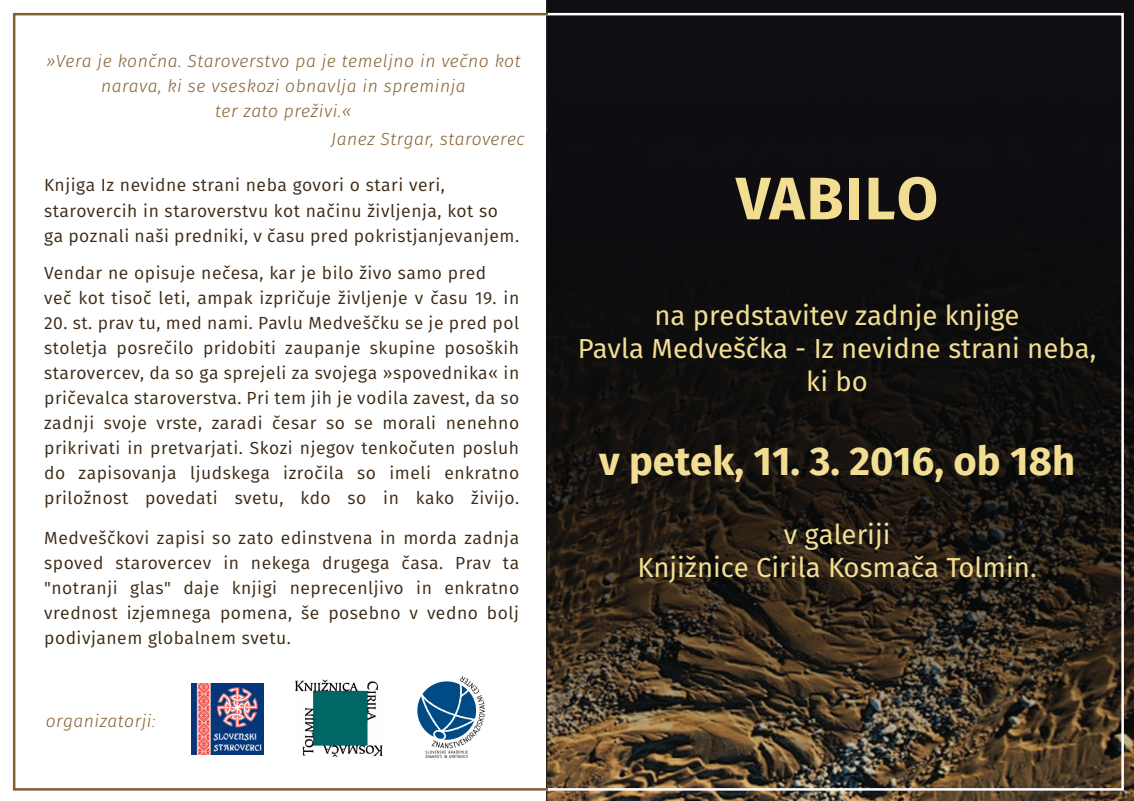
<style>
.page{position:relative;width:1134px;height:801px;background:#fff}
.page>*{position:absolute;margin:0;border:0;box-sizing:border-box;transform-origin:0 0}
.t1{font:700 60px "Fira Sans";letter-spacing:.03em;color:#f2de93}
.t2{font:700 40px "Fira Sans";color:#f2de93}
.t3{font:27.5px/33px "Fira Sans";color:#f2de93;text-align:center}
.t4{font:17.5px/25px "Fira Sans";letter-spacing:.03em;color:#3c2915}
.t5{font:italic 300 17.5px/25px "Fira Sans";letter-spacing:.03em;color:#845f31;text-align:center}
.s1{font-weight:200}
</style>
<div class="page">
<img style="left:546px;top:0;width:588px;height:801px">
<svg style="left:13px;top:13px;width:534px;height:777px"></svg>
<p class="t5" style="left:46px;top:49px;width:476px">»Vera je končna. Staroverstvo pa je temeljno in večno kot narava, ki se vseskozi obnavlja in spreminja<br>ter zato preživi.«</p>
<p class="t5" style="left:331px;top:126px;width:195px">Janez Strgar, staroverec</p>
<p class="t4" style="left:44px;top:172px;width:476px">Knjiga Iz nevidne strani neba govori o stari veri, starovercih in staroverstvu kot načinu življenja, kot so ga poznali naši predniki, v času pred pokristjanjevanjem.</p>
<p class="t4" style="left:44px;top:260px;width:477px">Vendar ne opisuje nečesa, kar je bilo živo samo pred<br>več kot tisoč leti, ampak izpričuje življenje v času 19. in</p>
<p class="t4" style="left:44px;top:310px;width:477px;text-align:justify">20. st. prav tu, med nami. Pavlu Medveščku se je pred pol stoletja posrečilo pridobiti zaupanje skupine posoških starovercev, da so ga sprejeli za svojega »spovednika« in pričevalca staroverstva. Pri tem jih je vodila zavest, da so zadnji svoje vrste, zaradi česar so se morali nenehno prikrivati in pretvarjati. Skozi njegov tenkočuten posluh do zapisovanja ljudskega izročila so imeli enkratno priložnost povedati svetu, kdo so in kako živijo.</p>
<p class="t4" style="left:44px;top:525px;width:477px;text-align:justify">Medveščkovi zapisi so zato edinstvena in morda zadnja spoved starovercev in nekega drugega časa. Prav ta "notranji glas" daje knjigi neprecenljivo in enkratno vrednost izjemnega pomena, še posebno v vedno bolj podivjanem globalnem svetu.</p>
<p class="t5" style="left:46px;top:709px;width:111px">organizatorji<span class="s1">:</span></p>
<h1 class="t1" style="left:736px;top:148px;width:204px">VABILO</h1>
<h3 class="t3" style="left:578px;top:298px;width:520px">na predstavitev zadnje knjige<br>Pavla Medveščka - Iz nevidne strani neba, ki bo</h3>
<h2 class="t2" style="left:599px;top:428px;width:477px">v petek, 11. 3. 2016, ob 18h</h2>
<h3 class="t3" style="left:637px;top:517px;width:401px">v galeriji<br>Knjižnice Cirila Kosmača Tolmin.</h3>
</div>
